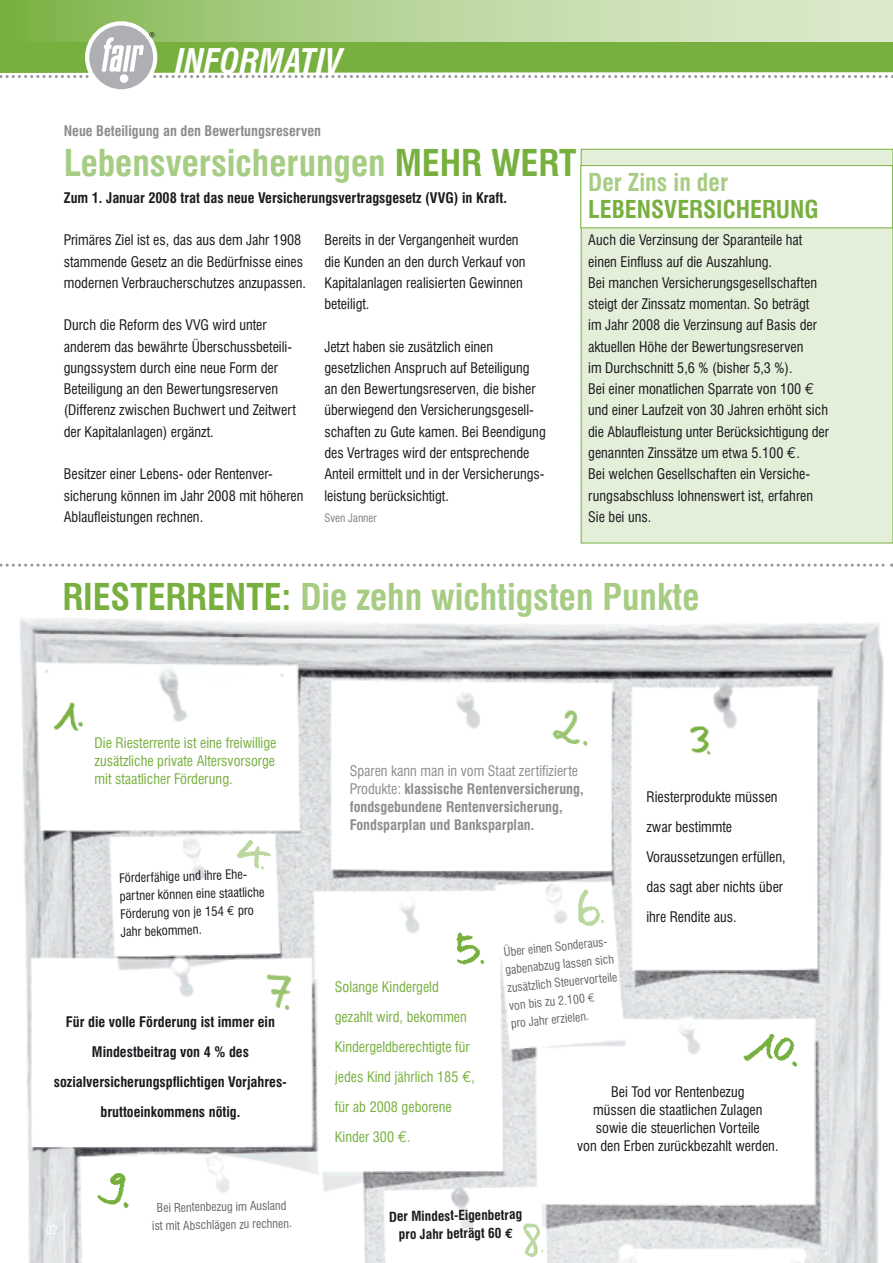
<style>
.page{position:relative;width:893px;height:1263px;background:#fff}
.page>*{position:absolute;margin:0;border:0;box-sizing:border-box;transform-origin:0 0}
.t1{font:700 condensed 36px "Swiss 721 BT";color:#a7cc83}
.t2{font:italic 700 condensed 33px "Swiss 721 BT";color:#fff}
.t3{font:700 condensed 24px "Swiss 721 BT";color:#78b040}
.t4{font:700 condensed 24px "Swiss 721 BT";color:#a7cc83}
.t5{font:condensed 14.25px/21.3px "Swiss 721 BT";color:#1b1b1f}
.t6{font:condensed 14.25px/30px "Swiss 721 BT";color:#78b040;text-align:justify}
.t7{font:700 condensed 14.25px/30px "Swiss 721 BT";color:#1b1b1f;text-align:center}
.t8{font:700 condensed 14.25px/18px "Swiss 721 BT";color:#8d8c90}
.t9{font:700 condensed 13.5px "Swiss 721 BT";color:#1b1b1f}
.t10{font:condensed 12.75px/17.9px "Swiss 721 BT";color:#1b1b1f}
.t11{font:condensed 12px/18px "Swiss 721 BT";color:#68676c}
.t12{font:condensed 12px "Swiss 721 BT";color:#fff}
.t13{font:condensed 11.25px "Swiss 721 BT";color:#807f84}
.s1{color:#78b040}
.s2{font-family:"Euro Mono";font-stretch:normal;font-size:15.75px}
.s3{font-family:"Euro Mono";font-stretch:normal}
.s4{font-weight:400}
</style>
<div class="page">
<img style="left:20px;top:618px;width:864px;height:645px">
<div style="left:581px;top:149px;width:312px;height:394px;background:#e4efd9"></div>
<div style="left:581px;top:149px;width:312px;height:394px;border:1px solid #78b040"></div>
<svg style="left:0;top:0;width:893px;height:32px;background:#b6d497"></svg>
<div style="left:85px;top:21px;width:72px;height:73px;background:#fff;border-radius:50%"></div>
<div style="left:89px;top:26px;width:64px;height:63px;background:#aeafb2;border-radius:50%"></div>
<div style="left:120px;top:74px;width:8px;height:9px;background:#fff;border-radius:50%"></div>
<svg style="left:0;top:32px;width:893px;height:46px;background:#97c070"></svg>
<hr style="left:64px;top:1212px;width:1px;height:51px;background:#fff">
<svg style="left:0;top:564px;width:892px;height:3px"></svg>
<div style="left:581px;top:166px;width:312px;height:62px;background:#fff"></div>
<div style="left:580px;top:165px;width:313px;height:63px;border:1px solid #78b040"></div>
<img style="left:47px;top:695px;width:44px;height:45px">
<img style="left:541px;top:704px;width:56px;height:50px">
<img style="left:674px;top:718px;width:52px;height:45px">
<img style="left:225px;top:836px;width:48px;height:41px">
<img style="left:445px;top:930px;width:49px;height:42px">
<img style="left:570px;top:884px;width:42px;height:50px">
<img style="left:256px;top:968px;width:50px;height:52px">
<img style="left:742px;top:1028px;width:63px;height:41px">
<img style="left:512px;top:1219px;width:44px;height:44px">
<img style="left:96px;top:1170px;width:49px;height:50px">
<p class="t2" style="left:175px;top:42px;width:169px">INFORMATIV</p>
<p class="t8" style="left:64px;top:122px;width:259px">Neue Beteiligung an den Bewertungsreserven</p>
<p class="t1" style="left:64px;top:141px;width:514px">Lebensversicherungen <span class="s1">MEHR WERT</span></p>
<p class="t7" style="left:64px;top:183px;width:445px">Zum 1. Januar 2008 trat das neue Versicherungsvertragsgesetz (VVG) in Kraft.</p>
<p class="t5" style="left:64px;top:230px;width:244px">Primäres Ziel ist es, das aus dem Jahr 1908 stammende Gesetz an die Bedürfnisse eines modernen Verbraucherschutzes anzupassen.</p>
<p class="t5" style="left:64px;top:315px;width:204px">Durch die Reform des VVG wird unter</p>
<p class="t5" style="left:64px;top:336px;width:234px">anderem das bewährte Überschussbeteili&shy;gungssystem durch eine neue Form der Beteiligung an den Bewertungsreserven (Differenz zwischen Buchwert und Zeitwert der Kapitalanlagen) ergänzt.</p>
<p class="t5" style="left:64px;top:463px;width:241px">Besitzer einer Lebens- oder Rentenver&shy;sicherung können im Jahr 2008 mit höheren<br>Ablaufleistungen rechnen.</p>
<p class="t5" style="left:324px;top:230px;width:203px">Bereits in der Vergangenheit wurden die Kunden an den durch Verkauf von<br>Kapitalanlagen realisierten Gewinnen beteiligt.</p>
<p class="t5" style="left:324px;top:336px;width:223px">Jetzt haben sie zusätzlich einen gesetzlichen Anspruch auf Beteiligung an den Bewertungsreserven, die bisher überwiegend den Versicherungsgesell&shy;schaften zu Gute kamen. Bei Beendigung des Vertrages wird der entsprechende</p>
<p class="t5" style="left:324px;top:463px;width:222px">Anteil ermittelt und in der Versicherungs&shy;leistung berücksichtigt.</p>
<p class="t13" style="left:324px;top:511px;width:54px">Sven Janner</p>
<p class="t4" style="left:588px;top:168px;width:141px">Der Zins in der</p>
<p class="t3" style="left:588px;top:195px;width:232px">LEBENSVERSICHERUNG</p>
<p class="t5" style="left:588px;top:230px;width:216px">Auch die Verzinsung der Sparanteile hat einen Einfluss auf die Auszahlung.</p>
<p class="t5" style="left:588px;top:272px;width:230px">Bei manchen Versicherungsgesellschaften steigt der Zinssatz momentan. So beträgt im Jahr 2008 die Verzinsung auf Basis der aktuellen Höhe der Bewertungsreserven</p>
<p class="t5" style="left:588px;top:357px;width:206px">im Durchschnitt 5,6 % (bisher 5,3 %).</p>
<p class="t5" style="left:588px;top:378px;width:242px">Bei einer monatlichen Sparrate von 100 <span class="s2">€ </span>und einer Laufzeit von 30 Jahren erhöht sich die Ablaufleistung unter Berücksichtigung der</p>
<p class="t5" style="left:588px;top:442px;width:213px">genannten Zinssätze um etwa 5.100 <span class="s2">€</span>.</p>
<p class="t5" style="left:588px;top:463px;width:226px">Bei welchen Gesellschaften ein Versiche&shy;rungsabschluss lohnenswert ist, erfahren<br>Sie bei uns.</p>
<p class="t1" style="left:62px;top:575px;width:639px"><span class="s1">RIESTERRENTE:</span> Die zehn wichtigsten Punkte</p>
<p class="t6" style="left:95px;top:734px;width:183px;line-height:18px">Die Riesterrente ist eine freiwillige zusätzliche private Altersvorsorge mit staatlicher Förderung.</p>
<p class="t10" style="left:119px;top:869px;width:138px;rotate:-2deg">Förderfähige und ihre Ehe-</p>
<p class="t10" style="left:119px;top:887px;width:147px;rotate:-2deg">partner können eine staatliche<br>Förderung von je 154 <span class="s3">€</span> pro<br>Jahr bekommen.</p>
<p class="t8" style="left:350px;top:762px;width:235px"><span class="s4">Sparen kann man in vom Staat zertifizierte Produkte:</span> klassische Rentenversicherung, fondsgebundene Rentenversicherung, Fondsparplan und Banksparplan.</p>
<p class="t5" style="left:646px;top:782px;width:141px;line-height:30px">Riesterprodukte müssen zwar bestimmte<br>Voraussetzungen erfüllen, das sagt aber nichts über ihre Rendite aus.</p>
<p class="t11" style="left:503px;top:943px;width:114px;rotate:-6deg">Über einen Sonderaus&shy;gabenabzug lassen sich zusätzlich Steuervorteile</p>
<p class="t11" style="left:508px;top:997px;width:88px;rotate:-6deg">von bis zu 2.100 <span class="s3">€</span></p>
<p class="t6" style="left:335px;top:971px;width:142px;text-align:left">Solange Kindergeld gezahlt wird, bekommen<br>Kindergeldberechtigte für jedes Kind jährlich 185 <span class="s2">€</span>, für ab 2008 geborene</p>
<p class="t6" style="left:335px;top:1121px;width:77px">Kinder 300 <span class="s2">€</span>.</p>
<p class="t7" style="left:66px;top:1006px;width:211px">Für die volle Förderung ist immer ein</p>
<p class="t11" style="left:510px;top:1015px;width:80px;rotate:-6deg">pro Jahr erzielen.</p>
<p class="t7" style="left:92px;top:1036px;width:159px">Mindestbeitrag von 4 % des</p>
<p class="t7" style="left:54px;top:1066px;width:235px">sozialversicherungspflichtigen Vorjahres&shy;bruttoeinkommens nötig.</p>
<p class="t5" style="left:611px;top:1081px;width:135px">Bei Tod vor Rentenbezug</p>
<p class="t5" style="left:593px;top:1099px;width:171px">müssen die staatlichen Zulagen</p>
<p class="t5" style="left:596px;top:1117px;width:166px">sowie die steuerlichen Vorteile</p>
<p class="t5" style="left:577px;top:1135px;width:203px">von den Erben zurückbezahlt werden.</p>
<p class="t12" style="left:46px;top:1222px;width:13px">02</p>
<p class="t11" style="left:157px;top:1198px;width:131px;rotate:-1deg">Bei Rentenbezug im Ausland</p>
<p class="t11" style="left:152px;top:1217px;width:141px;rotate:-1deg">ist mit Abschlägen zu rechnen.</p>
<p class="t9" style="left:389px;top:1208px;width:135px;rotate:-1deg">Der Mindest-Eigenbetrag</p>
<p class="t9" style="left:399px;top:1226px;width:116px;rotate:-1deg">pro Jahr beträgt 60 <span class="s3">€</span></p>
</div>
